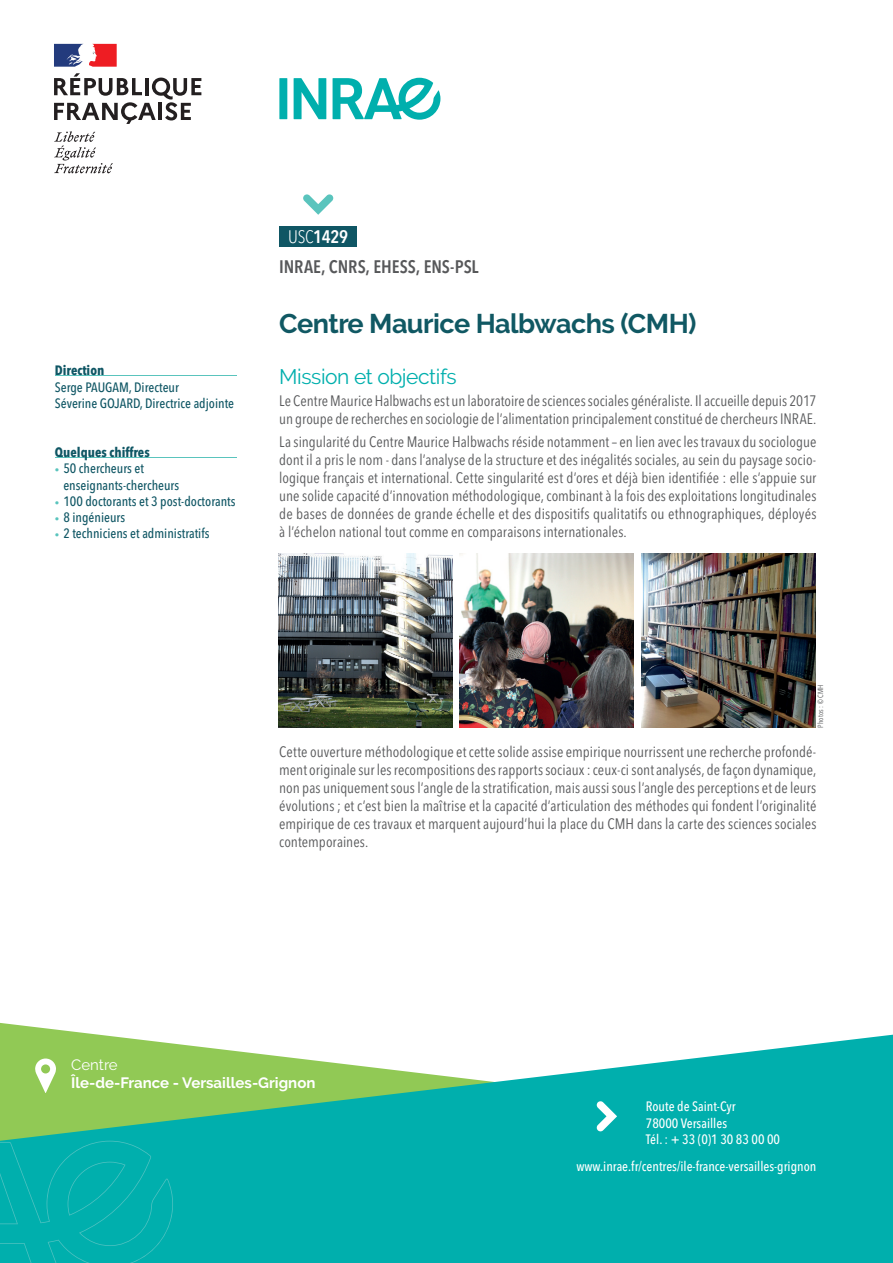
<style>
.page{position:relative;width:893px;height:1263px;background:#fff}
.page>*{position:absolute;margin:0;border:0;box-sizing:border-box;transform-origin:0 0}
.t1{font:700 27px "Raleway";letter-spacing:-.02em;color:#105863}
.t2{font:21px "Raleway";letter-spacing:-.02em;color:#00afad}
.t3{font:600 condensed 18px "Avenir Next LT Pro";letter-spacing:-.005em;color:#57585a}
.t4{font:600 condensed 18px "Avenir Next LT Pro";color:#fff}
.t5{font:condensed 15px/18px "Avenir Next LT Pro";color:#57585a;text-align:justify}
.t6{font:700 15px "Raleway";color:#fff}
.t7{font:15px "Raleway";color:#fff}
.t8{font:500 condensed 13.5px/16.2px "Avenir Next LT Pro";color:#0f5664}
.t9{font:500 condensed 13.5px/16.2px "Avenir Next LT Pro";color:#fff}
.t10{font:700 condensed 13.5px "Avenir Next LT Pro";color:#0f5664}
.t11{font:condensed 7.5px "Avenir Next LT Pro";letter-spacing:.025em;color:#57585a}
.s1{font-weight:300}
.s2{font-size:9px;color:#5ac4bd}
</style>
<div class="page">
<svg style="left:0;top:1032px;width:893px;height:231px;background:#33bca8"></svg>
<div style="left:279px;top:226px;width:78px;height:20px;background:#0f5664"></div>
<svg style="left:303px;top:194px;width:31px;height:21px"></svg>
<svg style="left:596px;top:1101px;width:21px;height:30px"></svg>
<div style="left:279px;top:78px;width:8px;height:41px;background:#00afad"></div>
<svg style="left:294px;top:78px;width:32px;height:41px"></svg>
<svg style="left:333px;top:78px;width:107px;height:42px"></svg>
<svg style="left:54px;top:73px;width:147px;height:51px"></svg>
<svg style="left:54px;top:131px;width:59px;height:42px"></svg>
<svg style="left:54px;top:44px;width:63px;height:23px"></svg>
<hr style="left:55px;top:375px;width:181px;height:1px;background:#5ac4bd">
<hr style="left:55px;top:457px;width:181px;height:1px;background:#5ac4bd">
<img style="left:279px;top:554px;width:173px;height:174px">
<img style="left:460px;top:554px;width:174px;height:174px">
<img style="left:642px;top:554px;width:174px;height:174px">
<div style="left:0;top:1141px;width:173px;height:122px;background:#00afad"></div>
<p class="t4" style="left:288px;top:226px;width:61px"><span class="s1">USC</span>1429</p>
<p class="t3" style="left:279px;top:256px;width:201px">INRAE, CNRS, EHESS, ENS-PSL</p>
<p class="t10" style="left:55px;top:362px;width:51px">Direction</p>
<p class="t8" style="left:55px;top:379px;width:181px">Serge PAUGAM, Directeur<br>Séverine GOJARD, Directrice adjointe</p>
<p class="t10" style="left:55px;top:444px;width:96px">Quelques chiffres</p>
<p class="t8" style="left:63px;top:460px;width:117px;text-indent:-9px"><span class="s2">•</span> 50 chercheurs et enseignants-chercheurs</p>
<p class="t8" style="left:55px;top:493px;width:182px"><span class="s2">•</span> 100 doctorants et 3 post-doctorants</p>
<p class="t8" style="left:55px;top:509px;width:72px"><span class="s2">•</span> 8 ingénieurs</p>
<p class="t8" style="left:55px;top:525px;width:156px"><span class="s2">•</span> 2 techniciens et administratifs</p>
<h1 class="t1" style="left:279px;top:308px;width:419px">Centre Maurice Halbwachs (CMH)</h1>
<h2 class="t2" style="left:279px;top:365px;width:179px">Mission et objectifs</h2>
<p class="t5" style="left:279px;top:392px;width:539px">Le Centre Maurice Halbwachs est un laboratoire de sciences sociales généraliste. Il accueille depuis 2017 un groupe de recherches en sociologie de l’alimentation principalement constitué de chercheurs INRAE.</p>
<p class="t5" style="left:279px;top:432px;width:539px">La singularité du Centre Maurice Halbwachs réside notamment – en lien avec les travaux du sociologue dont il a pris le nom - dans l’analyse de la structure et des inégalités sociales, au sein du paysage socio&shy;logique français et international. Cette singularité est d’ores et déjà bien identifiée : elle s’appuie sur une solide capacité d’innovation méthodologique, combinant à la fois des exploitations longitudinales de bases de données de grande échelle et des dispositifs qualitatifs ou ethnographiques, déployés à l’échelon national tout comme en comparaisons internationales.</p>
<p class="t11" style="left:816px;top:728px;width:45px;rotate:-90deg">Photos : © CMH</p>
<p class="t5" style="left:279px;top:743px;width:539px">Cette ouverture méthodologique et cette solide assise empirique nourrissent une recherche profondé&shy;ment originale sur les recompositions des rapports sociaux : ceux-ci sont analysés, de façon dynamique, non pas uniquement sous l’angle de la stratification, mais aussi sous l’angle des perceptions et de leurs évolutions ; et c’est bien la maîtrise et la capacité d’articulation des méthodes qui fondent l’originalité empirique de ces travaux et marquent aujourd’hui la place du CMH dans la carte des sciences sociales contemporaines.</p>
<p class="t7" style="left:71px;top:1056px;width:48px">Centre</p>
<p class="t6" style="left:71px;top:1074px;width:246px">Île-de-France - Versailles-Grignon</p>
<p class="t9" style="left:646px;top:1098px;width:136px">Route de Saint-Cyr<br>78000 Versailles<br>Tél. : + 33 (0)1 30 83 00 00</p>
<p class="t9" style="left:576px;top:1158px;width:242px">www.inrae.fr/centres/ile-france-versailles-grignon</p>
</div>
